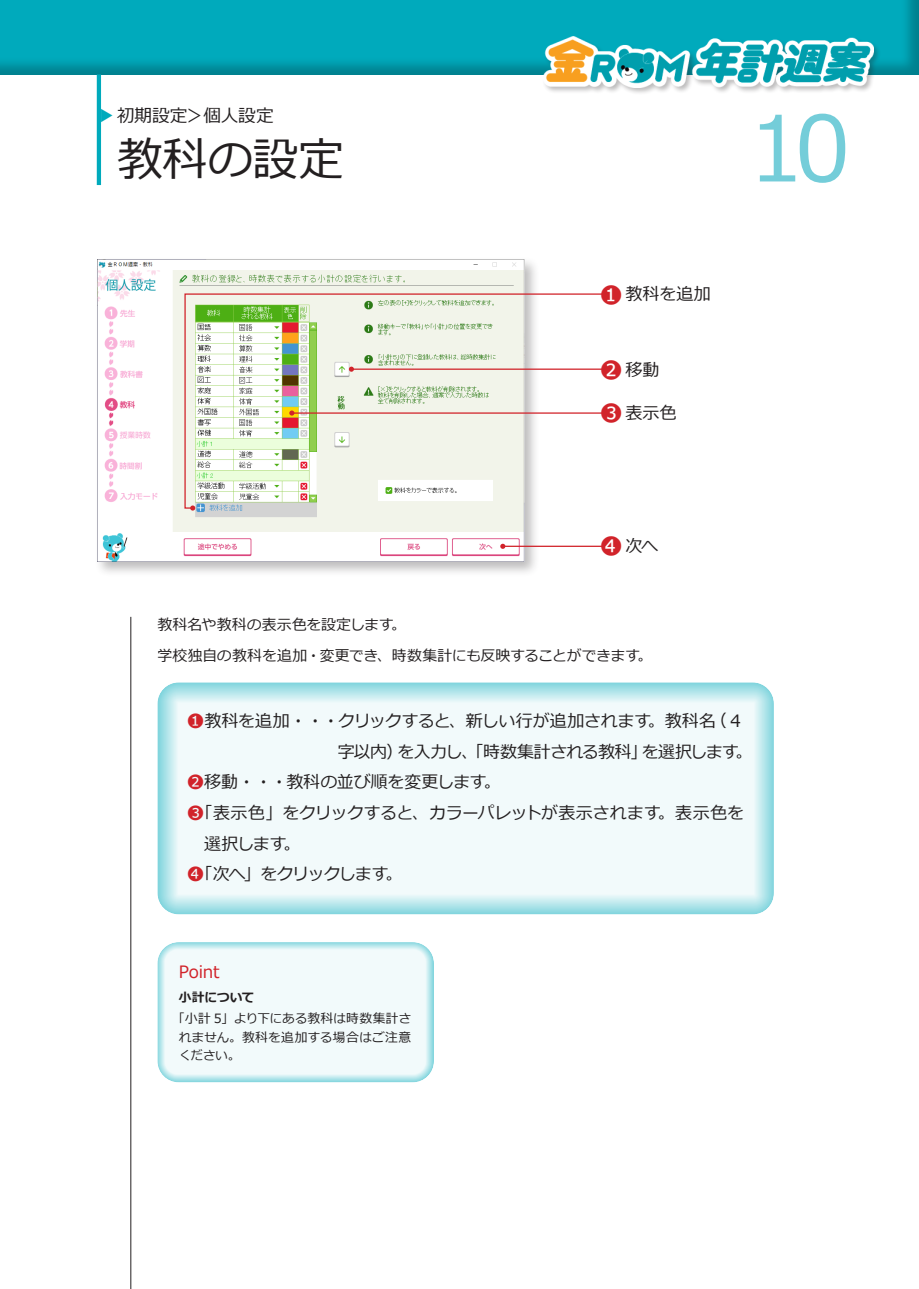
<style>
.page{position:relative;width:919px;height:1289px;background:#fff}
.page>*{position:absolute;margin:0;border:0;box-sizing:border-box;transform-origin:0 0}
.t1{font:90.3px "Meiryo UI";color:#74cdd9}
.t2{font:45.75px "Meiryo";letter-spacing:-.01em;color:#231f20}
.t3{font:17.7px "Meiryo";letter-spacing:-.005em;color:#231f20}
.t4{font:16.95px "Meiryo";letter-spacing:-.025em;color:#231f20}
.t5{font:16.95px "Meiryo";letter-spacing:-.005em;color:#231f20}
.t6{font:16.95px "Meiryo";letter-spacing:-.08em;color:#231f20}
.t7{font:16.95px "Meiryo";letter-spacing:-.01em;color:#d1232a}
.t8{font:14.85px/30.6px "Meiryo";letter-spacing:-.01em;color:#231f20}
.t9{font:12.75px/18.1px "Meiryo";letter-spacing:.01em;color:#231f20;text-align:justify}
.t10{font:700 12.75px "Meiryo";letter-spacing:-.005em;color:#231f20}
.s1{color:#00aabc}
.s2{font-size:22.35px;color:#d1232a}
.s3{color:#d1232a}
</style>
<div class="page">
<div style="left:0;top:0;width:918px;height:77px;background:#231f20;opacity:.28"></div>
<hr style="left:97px;top:77px;width:4px;height:106px;background:#00aabc">
<div style="left:542px;top:35px;width:339px;height:60px;background:#231f20;opacity:.3"></div>
<img style="left:543px;top:37px;width:330px;height:50px">
<div style="left:94px;top:256px;width:445px;height:321px;background:#231f20;opacity:.3"></div>
<img style="left:98px;top:259px;width:426px;height:302px">
<hr style="left:130px;top:617px;width:1px;height:671px;background:#231f20">
<div style="left:144px;top:672px;width:644px;height:245px;background:#fff;opacity:.95"></div>
<div style="left:149px;top:933px;width:294px;height:151px;background:#fff;opacity:.95"></div>
<svg style="left:184px;top:293px;width:420px;height:216px"></svg>
<svg style="left:190px;top:505px;width:5px;height:5px"></svg>
<hr style="left:351px;top:368px;width:252px;height:2px;background:#d1232a">
<svg style="left:349px;top:366px;width:5px;height:6px"></svg>
<hr style="left:292px;top:412px;width:311px;height:2px;background:#d1232a">
<svg style="left:289px;top:410px;width:5px;height:5px"></svg>
<hr style="left:503px;top:545px;width:102px;height:2px;background:#d1232a">
<svg style="left:500px;top:543px;width:5px;height:6px"></svg>
<p class="t3" style="left:97px;top:103px;width:178px"><span class="s1">▶</span> 初期設定＞個人設定</p>
<h2 class="t2" style="left:117px;top:128px;width:228px">教科の設定</h2>
<p class="t4" style="left:600px;top:282px;width:112px"><span class="s2">❶</span> 教科を追加</p>
<p class="t4" style="left:600px;top:357px;width:61px"><span class="s2">❷</span>移動</p>
<p class="t4" style="left:600px;top:401px;width:78px"><span class="s2">❸</span>表示色</p>
<h1 class="t1" style="left:748px;top:86px;width:104px">10</h1>
<p class="t4" style="left:600px;top:534px;width:59px"><span class="s2">❹</span>次へ</p>
<p class="t8" style="left:157px;top:610px;width:496px">教科名や教科の表示色を設定します。<br>学校独自の教科を追加・変更でき、時数集計にも反映することができます。</p>
<p class="t5" style="left:187px;top:709px;width:558px"><span class="s3">❶</span>教科を追加・・・クリックすると、新しい行が追加されます。教科名（４</p>
<p class="t4" style="left:338px;top:739px;width:416px">字以内）を入力し、「時数集計される教科」を選択します。</p>
<p class="t5" style="left:187px;top:770px;width:315px"><span class="s3">❷</span>移動・・・教科の並び順を変更します。</p>
<p class="t4" style="left:187px;top:801px;width:558px"><span class="s3">❸</span>「表示色」をクリックすると、カラーパレットが表示されます。表示色を</p>
<p class="t4" style="left:204px;top:831px;width:98px">選択します。</p>
<p class="t6" style="left:187px;top:862px;width:217px"><span class="s3">❹</span>「次へ」をクリックします。</p>
<p class="t7" style="left:179px;top:960px;width:42px">Point</p>
<p class="t10" style="left:179px;top:988px;width:78px">小計について</p>
<p class="t9" style="left:179px;top:1010px;width:234px;text-indent:-6px">「小計 5」より下にある教科は時数集計されません。教科を追加する場合はご注意ください。</p>
</div>
